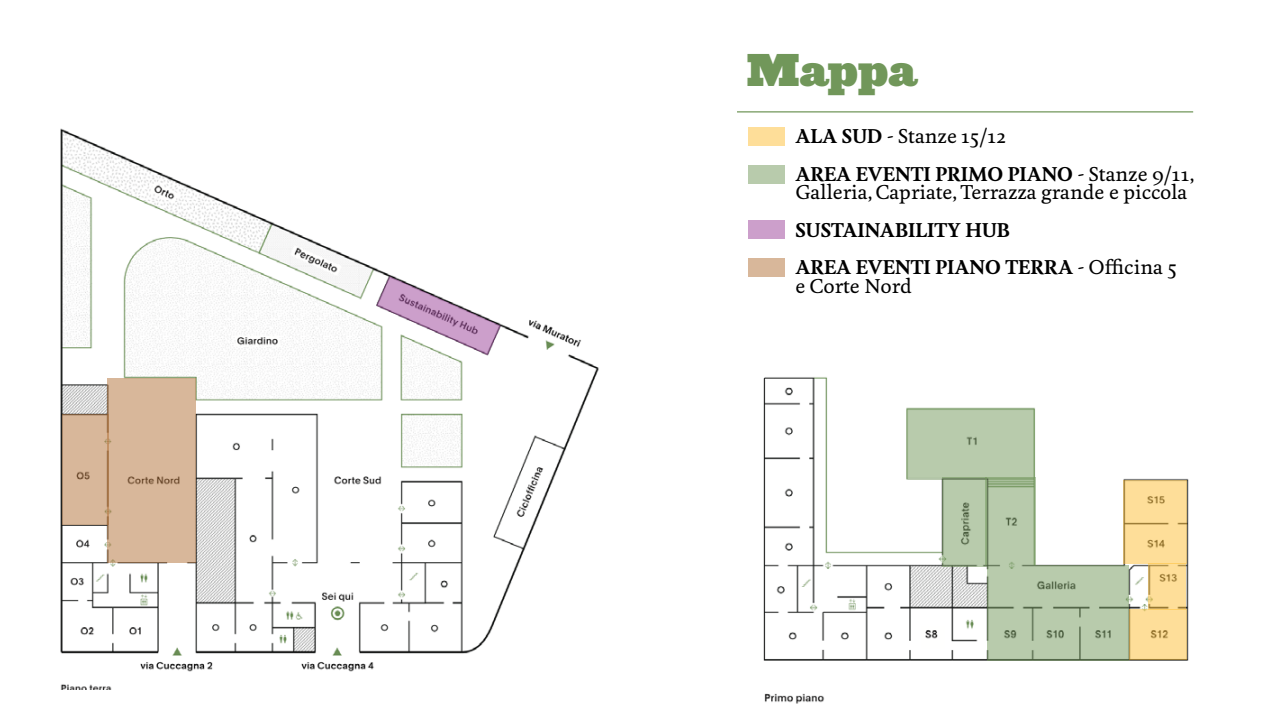
<style>
.page{position:relative;width:1280px;height:720px;background:#fff}
.page>*{position:absolute;margin:0;border:0;box-sizing:border-box;transform-origin:0 0}
.t1{font:42.5px "Ziggurat HTF Black";color:#71975a}
.t2{font:700 18.75px/37.5px "Feijoa";color:#000}
.t3{font:500 18.75px "Feijoa";color:#000}
.s1{font-weight:500}
</style>
<div class="page">
<img style="left:61px;top:128px;width:538px;height:562px">
<hr style="left:737px;top:111px;width:456px;height:1px;background:#71975a">
<div style="left:62px;top:414px;width:47px;height:110px;background:linear-gradient(to right,#d8b79a,#d5b497)"></div>
<svg style="left:376px;top:276px;width:125px;height:79px"></svg>
<div style="left:108px;top:378px;width:88px;height:184px;background:#d8b79a"></div>
<div style="left:748px;top:127px;width:37px;height:18px;background:#fede99"></div>
<div style="left:748px;top:166px;width:37px;height:18px;background:#b8cbac"></div>
<div style="left:748px;top:221px;width:37px;height:18px;background:#cc9fcb"></div>
<div style="left:748px;top:258px;width:37px;height:18px;background:#d8b79a"></div>
<img style="left:763px;top:377px;width:426px;height:327px">
<svg style="left:1124px;top:480px;width:63px;height:84px;background:#f7d792"></svg>
<div style="left:1129px;top:609px;width:58px;height:51px;background:#fede99"></div>
<svg style="left:1148px;top:564px;width:38px;height:46px;background:#f3d28c"></svg>
<svg style="left:987px;top:565px;width:142px;height:95px;background:#b0c3a4"></svg>
<div style="left:907px;top:409px;width:128px;height:69px;background:#b8cbac"></div>
<svg style="left:943px;top:478px;width:44px;height:89px;background:#b0c3a4"></svg>
<svg style="left:985px;top:477px;width:50px;height:88px;background:#adc2a0"></svg>
<h1 class="t1" style="left:747px;top:43px;width:171px">Mappa</h1>
<p class="t2" style="left:795px;top:118px;width:400px">ALA SUD <span class="s1">- Stanze 15/12<br></span>AREA EVENTI PRIMO PIANO <span class="s1">- Stanze 9/11,</span></p>
<p class="t3" style="left:795px;top:180px;width:393px">Galleria, Capriate, Terrazza grande e piccola</p>
<p class="t2" style="left:795px;top:211px;width:384px">SUSTAINABILITY HUB<br>AREA EVENTI PIANO TERRA <span class="s1">- Officina 5</span></p>
<p class="t3" style="left:795px;top:274px;width:118px">e Corte Nord</p>
</div>
